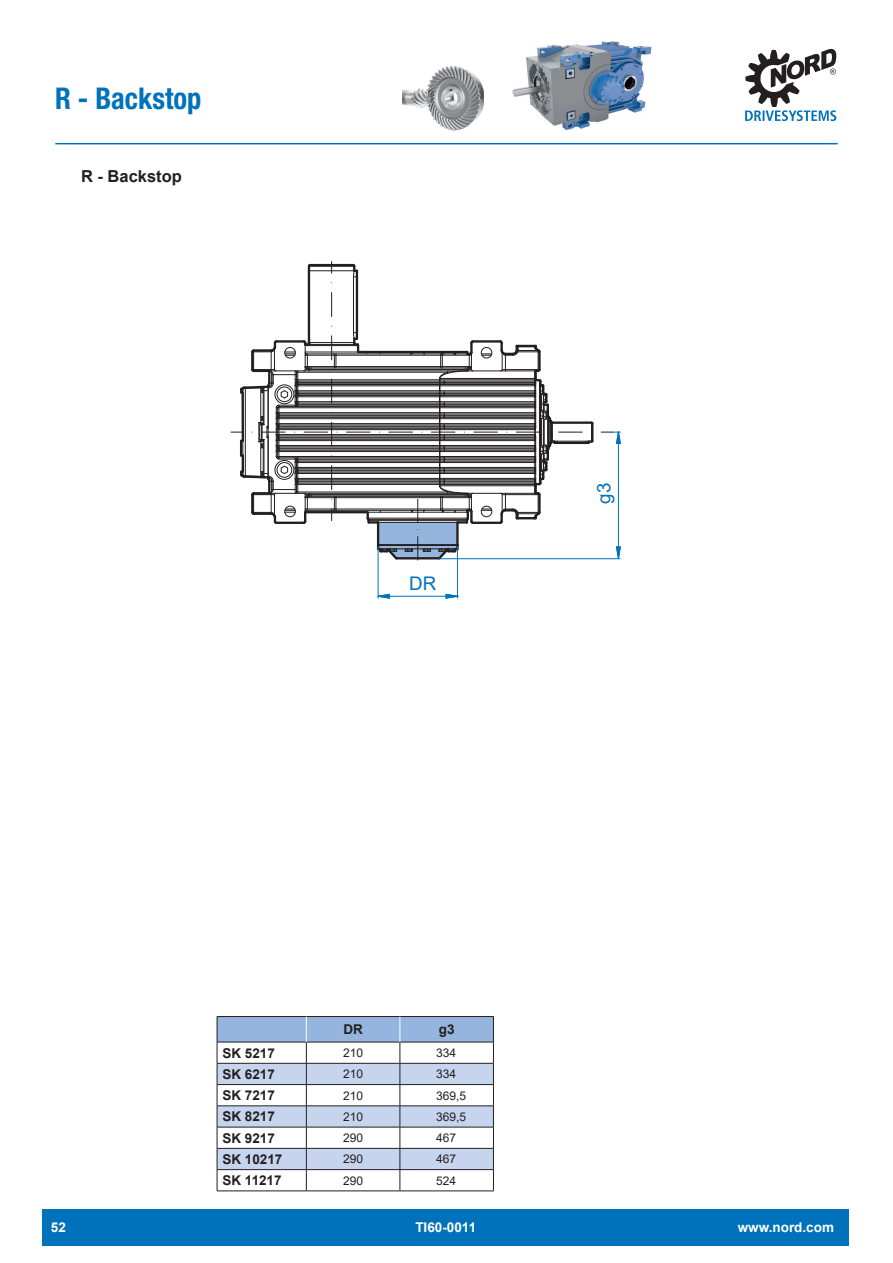
<style>
.page{position:relative;width:893px;height:1263px;background:#fff}
.page>*{position:absolute;margin:0;border:0;box-sizing:border-box;transform-origin:0 0}
.t1{font:700 condensed 30px "Helvetica Neue LT Std";color:#0072bc;scale:.95 1}
.t2{font:18.75px "Arial";color:#0072bc}
.t3{font:700 16.5px "Arial";color:#231f20}
.t4{font:700 13.5px "Arial";color:#231f20}
.t5{font:700 13.5px "Arial";color:#fff}
.t6{font:12px "Arial";color:#231f20}
</style>
<div class="page">
<hr style="left:55px;top:143px;width:783px;height:1px;background:#0072bc">
<svg style="left:745px;top:49px;width:91px;height:72px"></svg>
<div style="left:43px;top:1210px;width:806px;height:36px;background:#0072bc"></div>
<img style="left:403px;top:66px;width:81px;height:64px">
<img style="left:512px;top:41px;width:140px;height:90px">
<hr style="left:457px;top:547px;width:1px;height:51px;background:#0072bc">
<hr style="left:389px;top:596px;width:57px;height:1px;background:#0072bc">
<svg style="left:377px;top:593px;width:13px;height:6px"></svg>
<svg style="left:445px;top:593px;width:14px;height:6px"></svg>
<hr style="left:378px;top:547px;width:1px;height:51px;background:#0072bc">
<svg style="left:231px;top:261px;width:390px;height:303px"></svg>
<svg style="left:217px;top:1016px;width:277px;height:175px"></svg>
<h1 class="t1" style="left:55px;top:81px;width:155px">R - Backstop</h1>
<p class="t3" style="left:81px;top:165px;width:102px">R - Backstop</p>
<h2 class="t2" style="left:409px;top:570px;width:29px">DR</h2>
<h2 class="t2" style="left:591px;top:503px;width:22px;rotate:-90deg">g3</h2>
<p class="t4" style="left:343px;top:1020px;width:21px">DR</p>
<p class="t4" style="left:439px;top:1020px;width:17px">g3</p>
<p class="t4" style="left:222px;top:1043px;width:54px">SK 5217</p>
<p class="t6" style="left:343px;top:1044px;width:22px">210</p>
<p class="t6" style="left:436px;top:1044px;width:22px">334</p>
<p class="t4" style="left:222px;top:1064px;width:54px">SK 6217</p>
<p class="t6" style="left:343px;top:1066px;width:22px">210</p>
<p class="t6" style="left:436px;top:1066px;width:22px">334</p>
<p class="t4" style="left:222px;top:1086px;width:54px">SK 7217</p>
<p class="t6" style="left:343px;top:1087px;width:22px">210</p>
<p class="t6" style="left:436px;top:1087px;width:32px">369,5</p>
<p class="t4" style="left:222px;top:1107px;width:54px">SK 8217</p>
<p class="t6" style="left:343px;top:1108px;width:22px">210</p>
<p class="t6" style="left:436px;top:1108px;width:32px">369,5</p>
<p class="t4" style="left:222px;top:1128px;width:54px">SK 9217</p>
<p class="t6" style="left:343px;top:1129px;width:22px">290</p>
<p class="t6" style="left:436px;top:1129px;width:22px">467</p>
<p class="t4" style="left:222px;top:1150px;width:61px">SK 10217</p>
<p class="t6" style="left:343px;top:1151px;width:22px">290</p>
<p class="t6" style="left:436px;top:1151px;width:22px">467</p>
<p class="t4" style="left:222px;top:1171px;width:61px">SK 11217</p>
<p class="t6" style="left:343px;top:1172px;width:22px">290</p>
<p class="t6" style="left:436px;top:1172px;width:22px">524</p>
<p class="t5" style="left:51px;top:1217px;width:17px">52</p>
<p class="t5" style="left:415px;top:1217px;width:62px">TI60-0011</p>
<p class="t5" style="left:738px;top:1217px;width:98px">www.nord.com</p>
</div>
